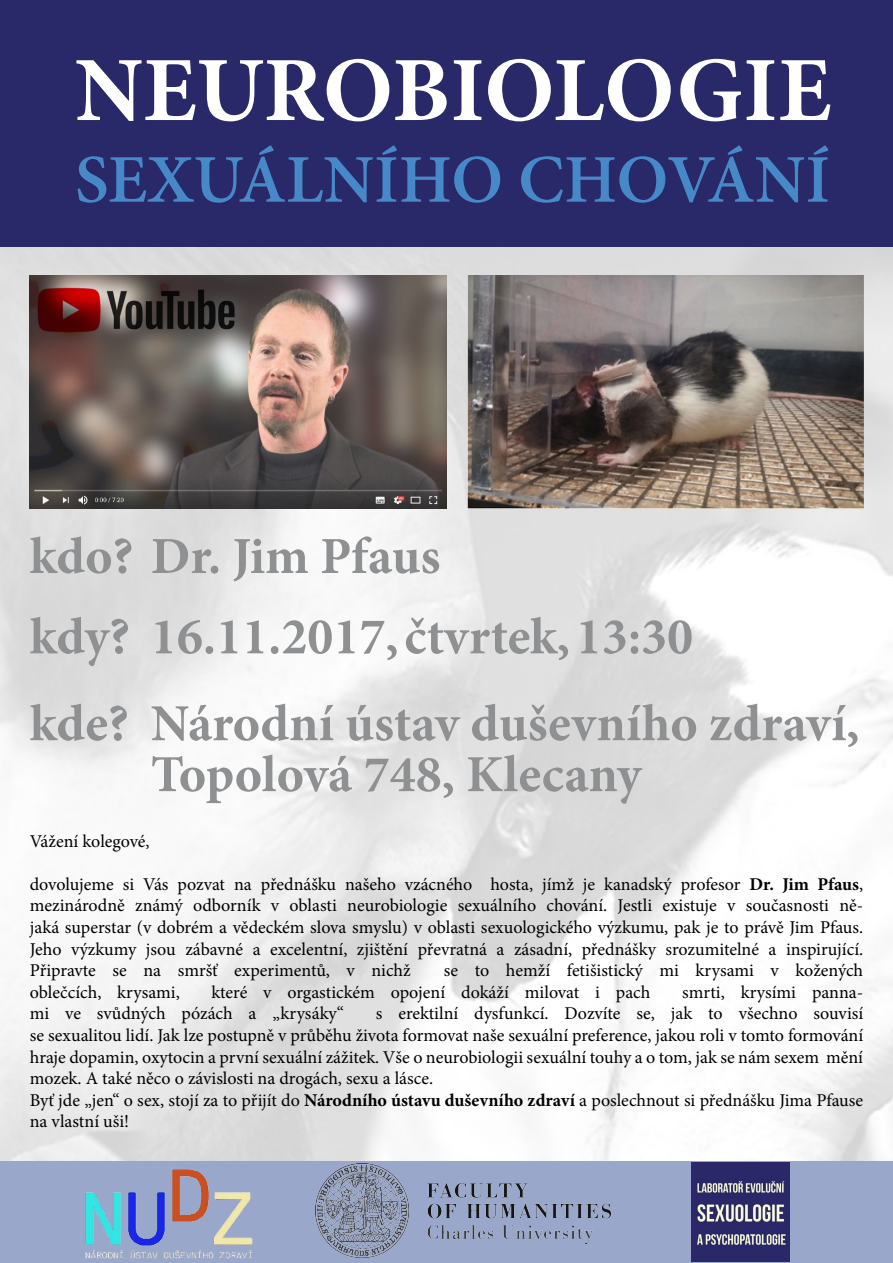
<style>
.page{position:relative;width:893px;height:1263px;background:#fff}
.page>*{position:absolute;margin:0;border:0;box-sizing:border-box;transform-origin:0 0}
.t1{font:700 91.95px "Minion Pro";color:#fff}
.t2{font:600 68.25px "Minion Pro";color:#4789c8}
.t3{font:700 52.05px/80.4px "Minion Pro";color:#8e9092}
.t4{font:18px/21.6px "Minion Pro";color:#000;text-align:justify}
.s1{font-weight:700}
</style>
<div class="page">
<img style="left:0;top:247px;width:893px;height:1016px">
<div style="left:0;top:0;width:893px;height:247px;background:#292868"></div>
<img style="left:468px;top:275px;width:395px;height:233px">
<img style="left:30px;top:275px;width:416px;height:233px">
<img style="left:84px;top:1167px;width:168px;height:94px">
<img style="left:315px;top:1164px;width:298px;height:94px">
<img style="left:691px;top:1162px;width:99px;height:100px">
<h1 class="t1" style="left:75px;top:26px;width:758px">NEUROBIOLOGIE</h1>
<h2 class="t2" style="left:75px;top:133px;width:757px">SEXUÁLNÍHO CHOVÁNÍ</h2>
<h3 class="t3" style="left:30px;top:515px;width:665px">kdo? Dr. Jim Pfaus<br>kdy? 16.11.2017, čtvrtek, 13:30</h3>
<h3 class="t3" style="left:151px;top:697px;width:710px;line-height:50.8px;text-indent:-121px">kde? Národní ústav duševního zdraví,<br>Topolová 748, Klecany</h3>
<p class="t4" style="left:30px;top:830px;width:121px">Vážení kolegové,</p>
<p class="t4" style="left:30px;top:873px;width:835px">dovolujeme si Vás pozvat na přednášku našeho vzácného hosta, jímž je kanadský profesor <span class="s1">Dr. Jim Pfaus</span>, mezinárodně známý odborník v oblasti neurobiologie sexuálního chování. Jestli existuje v současnosti ně&shy;jaká superstar (v dobrém a vědeckém slova smyslu) v oblasti sexuologického výzkumu, pak je to právě Jim Pfaus.<br>Jeho výzkumy jsou zábavné a excelentní, zjištění převratná a zásadní, přednášky srozumitelné a inspirující.<br>Připravte se na smršť experimentů, v nichž</p>
<p class="t4" style="left:444px;top:960px;width:421px">se to hemží fetišistický mi krysami v kožených</p>
<p class="t4" style="left:30px;top:981px;width:152px">oblečcích, krysami,</p>
<p class="t4" style="left:212px;top:981px;width:440px">které v orgastickém opojení dokáží milovat i pach</p>
<p class="t4" style="left:682px;top:981px;width:183px">smrti, krysími panna-</p>
<p class="t4" style="left:30px;top:1003px;width:316px">mi ve svůdných pózách a „krysáky“</p>
<p class="t4" style="left:30px;top:1003px;width:835px;text-align:left;text-indent:346px">s erektilní dysfunkcí. Dozvíte se, jak to všechno souvisí se sexualitou lidí. Jak lze postupně v průběhu života formovat naše sexuální preference, jakou roli v tomto formování hraje dopamin, oxytocin a první sexuální zážitek. Vše o neurobiologii sexuální touhy a o tom, jak se nám sexem mění mozek. A také něco o závislosti na drogách, sexu a lásce.<br>Byť jde „jen“ o sex, stojí za to přijít do <span class="s1">Národního ústavu duševního zdraví</span> a poslechnout si přednášku Jima Pfause na vlastní uši!</p>
</div>
